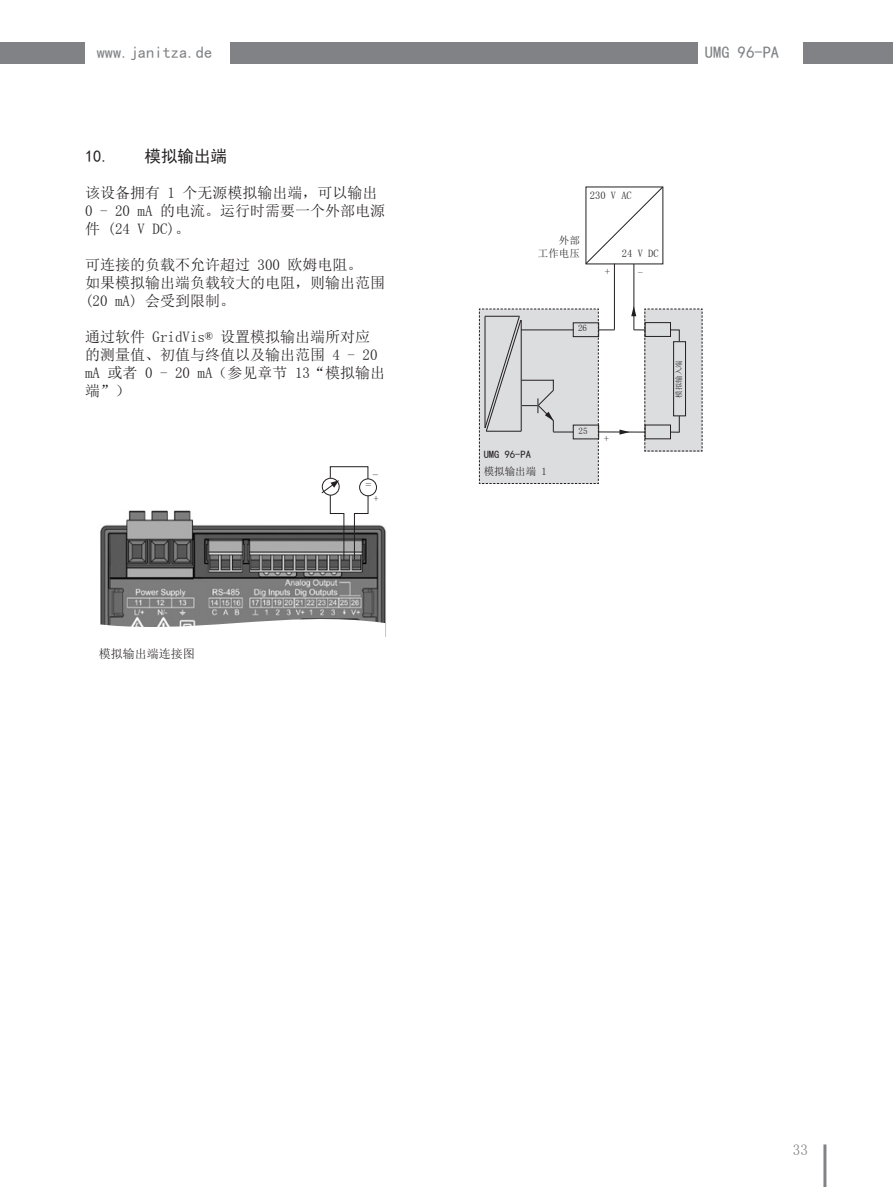
<style>
.page{position:relative;width:893px;height:1187px;background:#fff}
.page>*{position:absolute;margin:0;border:0;box-sizing:border-box;transform-origin:0 0}
.t1{font:16.5px "Sim Hei";color:#808285}
.t2{font:16.5px "Sim Hei";color:#231f20}
.Fliesstext_10pt_roma{font:15px/18px "Sim Sun";color:#231f20}
.t3{font:15px "Sim Sun";color:#808285}
._8_Abbildung__kursiv{font:12px "Sim Sun";color:#231f20}
._8pt-Zentr{font:12px "Sim Sun";color:#231f20}
._8_Abbildung__kursiv-2{font:10.5px "Sim Sun";color:#231f20}
._8_Abbildung__kursiv-3{font:10.5px "Sim Hei";color:#231f20}
._8_Abbildung__kursiv-4{font:9px "Sim Sun";color:#231f20}
._8_Abbildung__kursiv-5{font:7.5px "Sim Sun";color:#231f20}
</style>
<div class="page">
<hr style="left:823px;top:1144px;width:3px;height:42px;background:#808285">
<div style="left:230px;top:43px;width:467px;height:21px;background:#808285"></div>
<div style="left:804px;top:43px;width:89px;height:21px;background:#808285"></div>
<div style="left:0;top:43px;width:85px;height:21px;background:#808285"></div>
<svg style="left:585px;top:186px;width:78px;height:78px"></svg>
<hr style="left:614px;top:264px;width:1px;height:66px;background:#231f20">
<hr style="left:634px;top:264px;width:1px;height:66px;background:#231f20">
<svg style="left:479px;top:306px;width:224px;height:178px"></svg>
<img style="left:100px;top:510px;width:286px;height:100px">
<svg style="left:100px;top:610px;width:286px;height:27px"></svg>
<svg style="left:321px;top:466px;width:48px;height:94px"></svg>
<div style="left:360px;top:479px;width:16px;height:17px;background:#fff;border-radius:50%"></div>
<div style="left:359px;top:478px;width:18px;height:18px;border:1px solid #231f20;border-radius:50%"></div>
<p class="t1" style="left:97px;top:44px;width:117px">www.janitza.de</p>
<p class="t1" style="left:705px;top:44px;width:76px">UMG 96-PA</p>
<p class="t2" style="left:85px;top:148px;width:144px">10. 模拟输出端</p>
<p class="Fliesstext_10pt_roma" style="left:85px;top:184px;width:301px">该设备拥有 1 个无源模拟输出端，可以输出<br>0 - 20 mA 的电流。运行时需要一个外部电源件 (24 V DC)。</p>
<p class="Fliesstext_10pt_roma" style="left:85px;top:256px;width:279px">可连接的负载不允许超过 300 欧姆电阻。</p>
<p class="Fliesstext_10pt_roma" style="left:85px;top:274px;width:301px">如果模拟输出端负载较大的电阻，则输出范围(20 mA) 会受到限制。</p>
<p class="Fliesstext_10pt_roma" style="left:85px;top:328px;width:301px">通过软件 GridVis® 设置模拟输出端所对应的测量值、初值与终值以及输出范围 4 - 20 mA 或者 0 - 20 mA（参见章节 13“模拟输出端”）</p>
<p class="_8_Abbildung__kursiv" style="left:372px;top:469px;width:7px">-</p>
<p class="_8pt-Zentr" style="left:365px;top:479px;width:7px">=</p>
<p class="_8_Abbildung__kursiv" style="left:99px;top:647px;width:97px">模拟输出端连接图</p>
<p class="_8_Abbildung__kursiv-2" style="left:373px;top:493px;width:7px">+</p>
<p class="_8_Abbildung__kursiv-2" style="left:590px;top:189px;width:43px">230 V AC</p>
<p class="_8_Abbildung__kursiv-2" style="left:559px;top:235px;width:22px">外部</p>
<p class="_8_Abbildung__kursiv-2" style="left:538px;top:248px;width:43px">工作电压</p>
<p class="_8_Abbildung__kursiv-2" style="left:605px;top:266px;width:7px">+</p>
<p class="_8_Abbildung__kursiv-2" style="left:622px;top:248px;width:38px">24 V DC</p>
<p class="_8_Abbildung__kursiv-4" style="left:578px;top:323px;width:10px">26</p>
<p class="_8_Abbildung__kursiv-3" style="left:484px;top:449px;width:49px">UMG 96-PA</p>
<p class="_8_Abbildung__kursiv-2" style="left:484px;top:466px;width:64px">模拟输出端 1</p>
<p class="_8_Abbildung__kursiv-4" style="left:578px;top:426px;width:10px">25</p>
<p class="_8_Abbildung__kursiv-2" style="left:604px;top:432px;width:7px">+</p>
<p class="_8_Abbildung__kursiv-5" style="left:675px;top:398px;width:39px;rotate:-90deg">模拟输入端</p>
<p class="t3" style="left:793px;top:1142px;width:16px">33</p>
</div>
